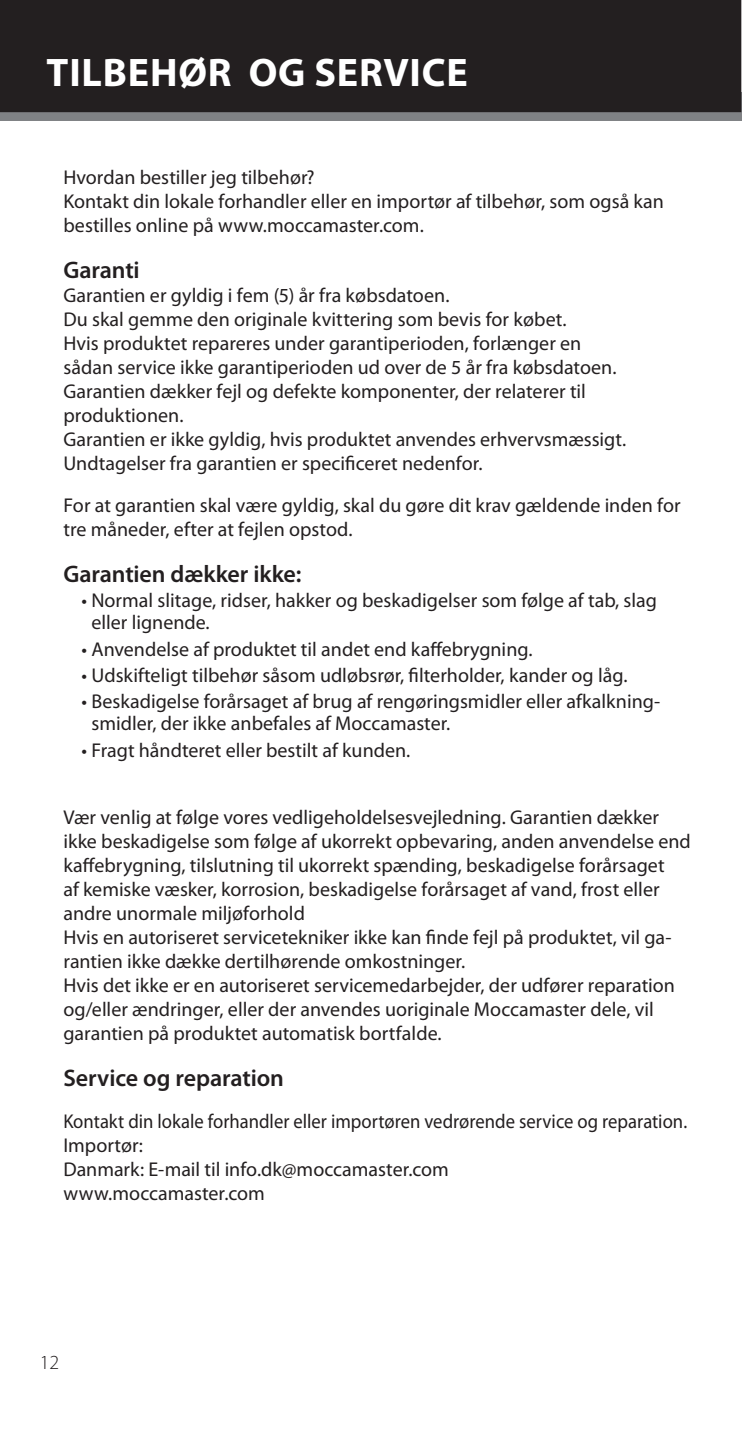
<style>
.page{position:relative;width:742px;height:1433px;background:#fff}
.page>*{position:absolute;margin:0;border:0;box-sizing:border-box;transform-origin:0 0}
.Headline{font:700 40px "Myriad Pro";letter-spacing:.02em;color:#fff}
.Subhead{font:600 24px "Myriad Pro";letter-spacing:-.005em;color:#231f20}
.Subhead-2{font:20px/24px "Myriad Pro";color:#231f20}
.Subhead-3{font:20px/24px "Myriad Pro";color:#231f20;scale:.93 1}
.t1{font:300 20px "Myriad Pro";color:#231f20}
</style>
<div class="page">
<div style="left:0;top:93px;width:740px;height:28px;background:#808285"></div>
<div style="left:0;top:0;width:740px;height:112px;background:#231f20"></div>
<svg style="left:738px;top:0;width:4px;height:3px"></svg>
<p class="Headline" style="left:47px;top:46px;width:422px">TILBEHØR OG SERVICE</p>
<p class="Subhead-2" style="left:63px;top:165px;width:601px">Hvordan bestiller jeg tilbehør?<br>Kontakt din lokale forhandler eller en importør af tilbehør, som også kan bestilles online på www.moccamaster.com.</p>
<p class="Subhead" style="left:63px;top:255px;width:78px">Garanti</p>
<p class="Subhead-2" style="left:63px;top:283px;width:564px">Garantien er gyldig i fem (5) år fra købsdatoen.<br>Du skal gemme den originale kvittering som bevis for købet.<br>Hvis produktet repareres under garantiperioden, forlænger en sådan service ikke garantiperioden ud over de 5 år fra købsdatoen.<br>Garantien dækker fejl og defekte komponenter, der relaterer til produktionen.<br>Garantien er ikke gyldig, hvis produktet anvendes erhvervsmæssigt.<br>Undtagelser fra garantien er specificeret nedenfor.</p>
<p class="Subhead-2" style="left:63px;top:493px;width:618px">For at garantien skal være gyldig, skal du gøre dit krav gældende inden for tre måneder, efter at fejlen opstod.</p>
<p class="Subhead" style="left:63px;top:559px;width:239px">Garantien dækker ikke:</p>
<p class="Subhead-2" style="left:91px;top:589px;width:566px;line-height:22px;text-indent:-10px">• Normal slitage, ridser, hakker og beskadigelser som følge af tab, slag eller lignende.</p>
<p class="Subhead-2" style="left:81px;top:636px;width:452px">• Anvendelse af produktet til andet end kaffebrygning.</p>
<p class="Subhead-2" style="left:81px;top:663px;width:547px">• Udskifteligt tilbehør såsom udløbsrør, filterholder, kander og låg.</p>
<p class="Subhead-2" style="left:91px;top:690px;width:569px;line-height:22px;text-indent:-10px">• Beskadigelse forårsaget af brug af rengøringsmidler eller afkalkning&shy;smidler, der ikke anbefales af Moccamaster.</p>
<p class="Subhead-2" style="left:81px;top:737px;width:330px">• Fragt håndteret eller bestilt af kunden.</p>
<p class="Subhead-2" style="left:63px;top:805px;width:628px">Vær venlig at følge vores vedligeholdelsesvejledning. Garantien dækker ikke beskadigelse som følge af ukorrekt opbevaring, anden anvendelse end kaffebrygning, tilslutning til ukorrekt spænding, beskadigelse forårsaget<br>af kemiske væsker, korrosion, beskadigelse forårsaget af vand, frost eller andre unormale miljøforhold<br>Hvis en autoriseret servicetekniker ikke kan finde fejl på produktet, vil ga&shy;rantien ikke dække dertilhørende omkostninger.<br>Hvis det ikke er en autoriseret servicemedarbejder, der udfører reparation og/eller ændringer, eller der anvendes uoriginale Moccamaster dele, vil garantien på produktet automatisk bortfalde.</p>
<p class="Subhead" style="left:63px;top:1062px;width:222px">Service og reparation</p>
<p class="Subhead-3" style="left:63px;top:1109px;width:671px">Kontakt din lokale forhandler eller importøren vedrørende service og reparation.<br>Importør:<br>Danmark: E-mail til info.dk@moccamaster.com<br>www.moccamaster.com</p>
<p class="t1" style="left:40px;top:1350px;width:21px">12</p>
</div>
